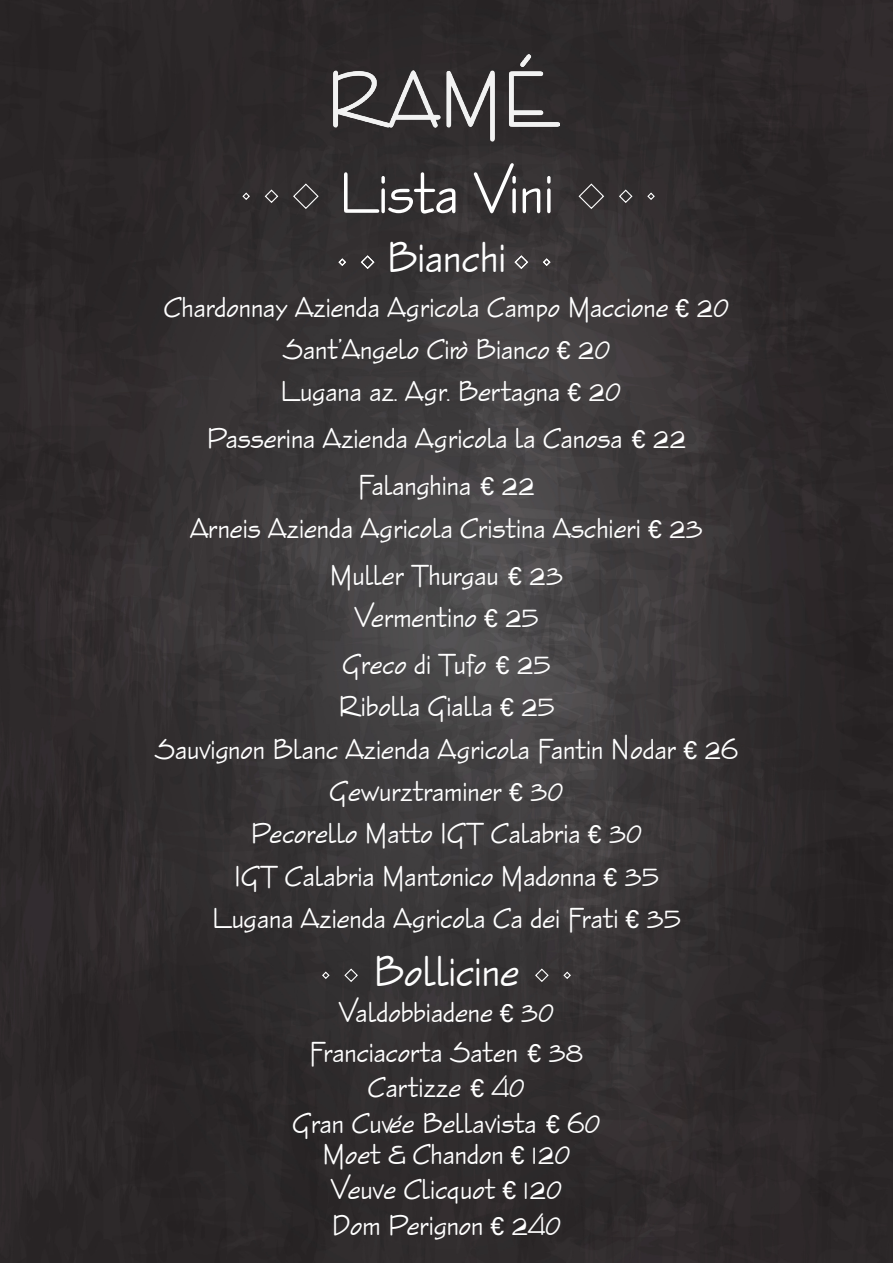
<style>
.page{position:relative;width:893px;height:1263px;background:#fff}
.page>*{position:absolute;margin:0;border:0;box-sizing:border-box;transform-origin:0 0}
.t1{font:60px "Enviro";color:#fff}
.t2{font:45px "Enviro";color:#fff}
.t3{font:30px "Enviro";color:#fff}
.s1{font-family:"Acumin Variable Concept";font-size:27px}
.s2{font-size:27px}
</style>
<div class="page">
<img style="left:0;top:0;width:893px;height:1263px">
<img style="left:333px;top:54px;width:226px;height:105px">
<svg style="left:292px;top:183px;width:27px;height:27px"></svg>
<svg style="left:264px;top:189px;width:15px;height:15px"></svg>
<svg style="left:242px;top:192px;width:9px;height:9px"></svg>
<svg style="left:578px;top:183px;width:27px;height:27px"></svg>
<svg style="left:618px;top:189px;width:15px;height:15px"></svg>
<svg style="left:646px;top:192px;width:10px;height:9px"></svg>
<svg style="left:360px;top:255px;width:15px;height:15px"></svg>
<svg style="left:338px;top:258px;width:9px;height:9px"></svg>
<svg style="left:514px;top:255px;width:15px;height:15px"></svg>
<svg style="left:542px;top:258px;width:9px;height:9px"></svg>
<svg style="left:344px;top:968px;width:15px;height:15px"></svg>
<svg style="left:321px;top:971px;width:9px;height:9px"></svg>
<svg style="left:534px;top:968px;width:15px;height:15px"></svg>
<svg style="left:563px;top:971px;width:9px;height:9px"></svg>
<p class="t1" style="left:339px;top:161px;width:216px">Lista Vini</p>
<p class="t2" style="left:387px;top:233px;width:121px">Bianchi</p>
<p class="t3" style="left:164px;top:291px;width:567px">Chardonnay Azienda Agricola Campo Maccione <span class="s1">€</span> <span class="s2">20</span></p>
<p class="t3" style="left:283px;top:333px;width:329px">Sant’Angelo Cirò Bianco <span class="s1">€</span> <span class="s2">20</span></p>
<p class="t3" style="left:281px;top:375px;width:342px">Lugana az. Agr. Bertagna <span class="s1">€</span> <span class="s2">20</span></p>
<p class="t3" style="left:207px;top:422px;width:481px">Passerina Azienda Agricola la Canosa <span class="s1">€</span> <span class="s2">22</span></p>
<p class="t3" style="left:358px;top:469px;width:178px">Falanghina <span class="s1">€</span> <span class="s2">22</span></p>
<p class="t3" style="left:190px;top:512px;width:514px">Arneis Azienda Agricola Cristina Aschieri <span class="s1">€</span> <span class="s2">23</span></p>
<p class="t3" style="left:330px;top:559px;width:235px">Muller Thurgau <span class="s1">€</span> <span class="s2">23</span></p>
<p class="t3" style="left:354px;top:601px;width:186px">Vermentino <span class="s1">€</span> <span class="s2">25</span></p>
<p class="t3" style="left:343px;top:648px;width:209px">Greco di Tufo <span class="s1">€</span> <span class="s2">25</span></p>
<p class="t3" style="left:338px;top:690px;width:218px">Ribolla Gialla <span class="s1">€</span> <span class="s2">25</span></p>
<p class="t3" style="left:155px;top:732px;width:585px">Sauvignon Blanc Azienda Agricola Fantin Nodar <span class="s1">€</span> <span class="s2">26</span></p>
<p class="t3" style="left:329px;top:775px;width:236px">Gewurztraminer <span class="s1">€</span> <span class="s2">30</span></p>
<p class="t3" style="left:251px;top:817px;width:393px">Pecorello Matto IGT Calabria <span class="s1">€</span> <span class="s2">30</span></p>
<p class="t3" style="left:234px;top:859px;width:426px">IGT Calabria Mantonico Madonna <span class="s1">€</span> <span class="s2">35</span></p>
<p class="t3" style="left:212px;top:902px;width:470px">Lugana Azienda Agricola Ca dei Frati <span class="s1">€</span> <span class="s2">35</span></p>
<p class="t2" style="left:374px;top:946px;width:147px">Bollicine</p>
<p class="t3" style="left:339px;top:995px;width:217px">Valdobbiadene <span class="s1">€</span> <span class="s2">30</span></p>
<p class="t3" style="left:309px;top:1036px;width:276px">Franciacorta Saten <span class="s1">€</span> <span class="s2">38</span></p>
<p class="t3" style="left:368px;top:1071px;width:159px">Cartizze <span class="s1">€</span> <span class="s2">40</span></p>
<p class="t3" style="left:292px;top:1107px;width:310px">Gran Cuvée Bellavista <span class="s1">€</span> <span class="s2">60</span></p>
<p class="t3" style="left:323px;top:1138px;width:249px">Moet &amp; Chandon <span class="s1">€</span> <span class="s2">120</span></p>
<p class="t3" style="left:331px;top:1173px;width:233px">Veuve Clicquot <span class="s1">€</span> <span class="s2">120</span></p>
<p class="t3" style="left:332px;top:1209px;width:231px">Dom Perignon <span class="s1">€</span> <span class="s2">240</span></p>
</div>
